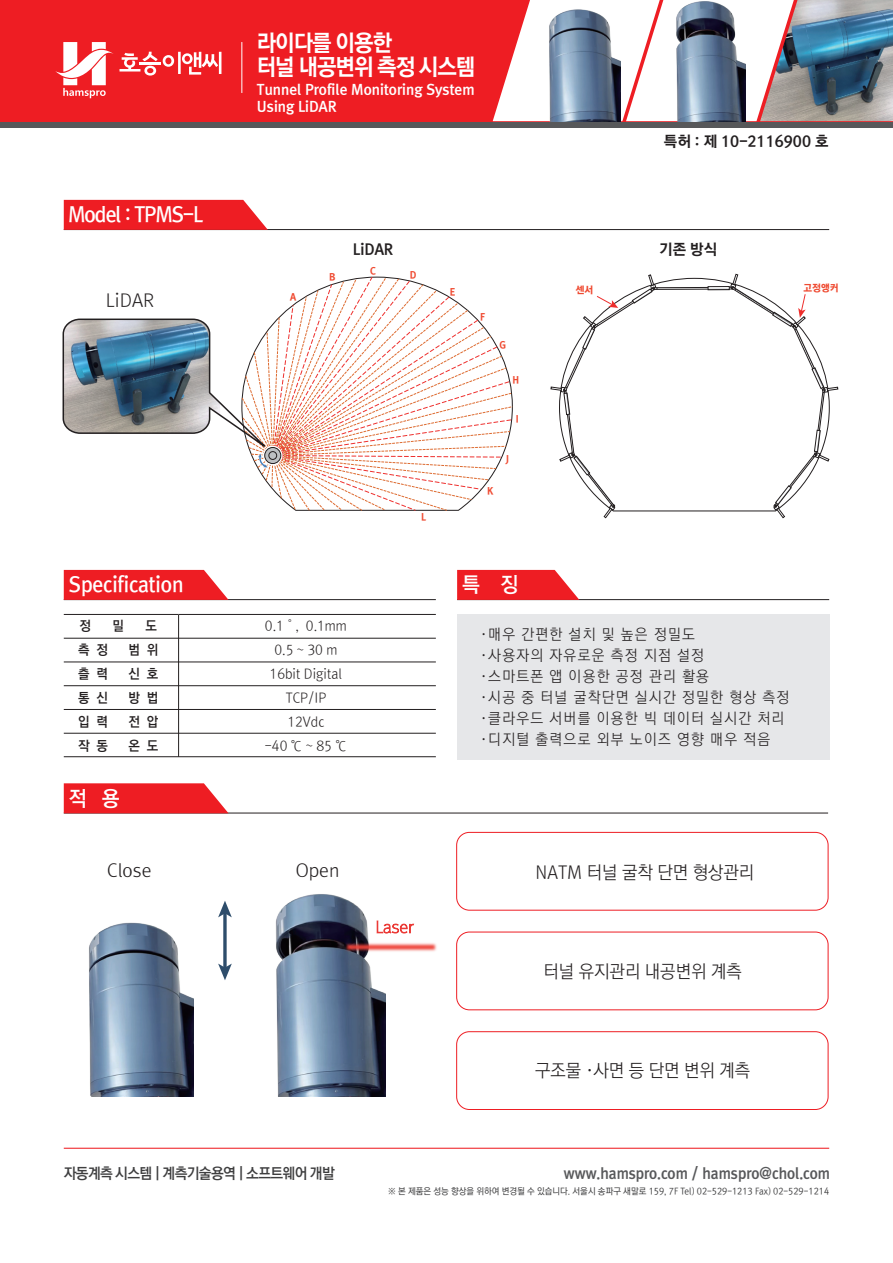
<style>
.page{position:relative;width:893px;height:1263px;background:#fff}
.page>*{position:absolute;margin:0;border:0;box-sizing:border-box;transform-origin:0 0}
.t1{font:22.95px "Rix Go EB";letter-spacing:-.05em;color:#fff;scale:.95 1}
.t2{font:21px "Rix Go B";letter-spacing:-.01em;color:#fff;scale:.95 1}
.t3{font:21px "Rix Go B";letter-spacing:-.05em;color:#fff;scale:.95 1}
.t4{font:18px "Rix Go L";color:#231f20;scale:.95 1}
.t5{font:18px "Rix Go L";color:#231f20}
.t6{font:15px/21px "Rix Go L";letter-spacing:.085em;color:#231f20;scale:.95 1}
.t7{font:15px "Rix Go EB";color:#57585a;scale:.95 1}
.t8{font:15px "Rix Go EB";color:#231f20}
.t9{font:15px "Rix Go B";letter-spacing:-.05em;color:#3e3e3f;scale:.95 1}
.t10{font:14.25px/17.1px "Rix Go EB";color:#fff}
.t11{font:13.5px/24px "Rix Go L";color:#231f20;text-align:center;scale:.95 1}
.t12{font:13.5px "Rix Go B";color:#231f20;scale:.95 1}
.t13{font:9.75px "Rix Go H";color:#ef4a31}
.t14{font:9px "Rix Go M";color:#3e3e3f;scale:.95 1}
</style>
<div class="page">
<div style="left:0;top:0;width:893px;height:128px;background:linear-gradient(to right,#57585a,#57585a)"></div>
<div style="left:0;top:0;width:893px;height:121px;background:#ee1d23"></div>
<svg style="left:120px;top:52px;width:101px;height:24px"></svg>
<svg style="left:55px;top:42px;width:58px;height:56px"></svg>
<hr style="left:242px;top:42px;width:1px;height:51px;background:#fff">
<hr style="left:64px;top:229px;width:765px;height:1px;background:#231f20">
<svg style="left:64px;top:200px;width:204px;height:30px;background:#ee2a30"></svg>
<hr style="left:64px;top:599px;width:372px;height:1px;background:#231f20">
<svg style="left:64px;top:570px;width:165px;height:30px;background:#ee2e33"></svg>
<hr style="left:64px;top:813px;width:764px;height:1px;background:#231f20">
<svg style="left:64px;top:783px;width:165px;height:30px;background:#ef3036"></svg>
<hr style="left:457px;top:599px;width:372px;height:1px;background:#231f20">
<svg style="left:457px;top:570px;width:122px;height:30px;background:#ef3338"></svg>
<hr style="left:178px;top:615px;width:1px;height:142px;background:#231f20">
<hr style="left:64px;top:638px;width:372px;height:1px;background:#231f20">
<hr style="left:64px;top:661px;width:372px;height:1px;background:#231f20">
<hr style="left:64px;top:685px;width:372px;height:1px;background:#231f20">
<hr style="left:64px;top:709px;width:372px;height:1px;background:#231f20">
<hr style="left:64px;top:733px;width:372px;height:1px;background:#231f20">
<hr style="left:64px;top:614px;width:115px;height:1px;background:#231f20">
<hr style="left:179px;top:614px;width:257px;height:1px;background:#231f20">
<hr style="left:64px;top:756px;width:372px;height:1px;background:#231f20">
<div style="left:457px;top:614px;width:372px;height:145px;background:#e6e7e9"></div>
<hr style="left:64px;top:1148px;width:765px;height:1px;background:#ee1d23">
<div style="left:456px;top:832px;width:372px;height:78px;border:1px solid #ee1d23;border-radius:13px"></div>
<div style="left:456px;top:932px;width:372px;height:78px;border:1px solid #ee1d23;border-radius:13px"></div>
<div style="left:456px;top:1031px;width:372px;height:79px;border:1px solid #ee1d23;border-radius:13px"></div>
<svg style="left:223px;top:917px;width:4px;height:46px"></svg>
<svg style="left:218px;top:901px;width:14px;height:16px"></svg>
<svg style="left:218px;top:963px;width:14px;height:17px"></svg>
<img style="left:794px;top:0;width:99px;height:121px">
<svg style="left:493px;top:0;width:301px;height:121px;background:#cab7bf"></svg>
<img style="left:546px;top:0;width:75px;height:121px">
<svg style="left:62px;top:276px;width:451px;height:235px"></svg>
<img style="left:89px;top:922px;width:105px;height:174px">
<img style="left:276px;top:900px;width:109px;height:196px">
<img style="left:293px;top:890px;width:196px;height:113px">
<svg style="left:658px;top:277px;width:72px;height:235px"></svg>
<div style="left:654px;top:287px;width:78px;height:2px;border:1px solid #231f20"></div>
<div style="left:708px;top:286px;width:21px;height:4px;border:1px solid #231f20"></div>
<svg style="left:551px;top:275px;width:107px;height:243px"></svg>
<svg style="left:730px;top:274px;width:108px;height:244px"></svg>
<h1 class="t1" style="left:257px;top:27px;width:144px">라이다를 이용한</h1>
<h1 class="t1" style="left:257px;top:51px;width:232px">터널 내공변위 측정 시스템</h1>
<h2 class="t3" style="left:68px;top:201px;width:144px">Model : TPMS-L</h2>
<p class="t5" style="left:106px;top:288px;width:50px">LiDAR</p>
<h2 class="t2" style="left:69px;top:571px;width:122px">Specification</h2>
<p class="t12" style="left:79px;top:617px;width:14px">정</p>
<p class="t12" style="left:113px;top:617px;width:14px">밀</p>
<p class="t12" style="left:146px;top:617px;width:14px">도</p>
<p class="t12" style="left:78px;top:641px;width:33px">측 정</p>
<p class="t12" style="left:128px;top:641px;width:33px">범 위</p>
<p class="t12" style="left:78px;top:665px;width:33px">츨 력</p>
<p class="t12" style="left:128px;top:665px;width:33px">신 호</p>
<p class="t12" style="left:78px;top:689px;width:33px">통 신</p>
<p class="t12" style="left:128px;top:689px;width:33px">방 법</p>
<p class="t12" style="left:78px;top:713px;width:33px">입 력</p>
<p class="t12" style="left:128px;top:713px;width:33px">전 압</p>
<p class="t12" style="left:78px;top:737px;width:33px">작 동</p>
<p class="t12" style="left:128px;top:737px;width:33px">온 도</p>
<h2 class="t2" style="left:69px;top:784px;width:55px">적 용</h2>
<p class="t10" style="left:257px;top:80px;width:219px">Tunnel Profile Monitoring System<br>Using LiDAR</p>
<p class="t8" style="left:664px;top:131px;width:166px">특허 : 제 10-2116900 호</p>
<p class="t13" style="left:290px;top:290px;width:8px">A</p>
<p class="t13" style="left:329px;top:270px;width:8px">B</p>
<p class="t8" style="left:353px;top:239px;width:42px">LiDAR</p>
<p class="t8" style="left:659px;top:239px;width:59px">기존 방식</p>
<p class="t13" style="left:370px;top:264px;width:7px">C</p>
<p class="t13" style="left:410px;top:268px;width:8px">D</p>
<p class="t13" style="left:450px;top:285px;width:7px">E</p>
<p class="t13" style="left:421px;top:510px;width:6px">L</p>
<p class="t13" style="left:480px;top:310px;width:6px">F</p>
<p class="t13" style="left:499px;top:338px;width:8px">G</p>
<p class="t13" style="left:512px;top:374px;width:8px">H</p>
<p class="t13" style="left:516px;top:413px;width:4px">I</p>
<p class="t13" style="left:506px;top:453px;width:4px">J</p>
<p class="t13" style="left:487px;top:484px;width:8px">K</p>
<p class="t13" style="left:576px;top:283px;width:19px">센서</p>
<p class="t13" style="left:803px;top:281px;width:37px">고정앵커</p>
<h2 class="t2" style="left:462px;top:571px;width:61px">특 징</h2>
<p class="t11" style="left:265px;top:614px;width:88px">0.1˚, 0.1mm<br>0.5 ~ 30 m<br>16bit Digital<br>TCP/IP<br>12Vdc<br>-40 ℃ ~ 85 ℃</p>
<p class="t6" style="left:481px;top:623px;width:327px">·매우 간편한 설치 및 높은 정밀도<br>·사용자의 자유로운 측정 지점 설정<br>·스마트폰 앱 이용한 공정 관리 활용<br>·시공 중 터널 굴착단면 실시간 정밀한 형상 측정 ·클라우드 서버를 이용한 빅 데이터 실시간 처리 ·디지털 출력으로 외부 노이즈 영향 매우 적음</p>
<p class="t5" style="left:107px;top:858px;width:46px">Close</p>
<p class="t5" style="left:296px;top:858px;width:45px">Open</p>
<p class="t4" style="left:535px;top:860px;width:232px">NATM 터널 굴착 단면 형상관리</p>
<p class="t4" style="left:543px;top:959px;width:210px">터널 유지관리 내공변위 계측</p>
<p class="t4" style="left:535px;top:1059px;width:228px">구조물 ·사면 등 단면 변위 계측</p>
<p class="t9" style="left:64px;top:1163px;width:287px">자동계측 시스템 | 계측기술용역 | 소프트웨어 개발</p>
<p class="t7" style="left:564px;top:1163px;width:282px">www.hamspro.com / hamspro@chol.com</p>
<p class="t14" style="left:388px;top:1186px;width:466px">※ 본 제품은 성능 향상을 위하여 변경될 수 있습니다. 서울시 송파구 새말로 159, 7F Tel) 02-529-1213 Fax) 02-529-1214</p>
</div>
